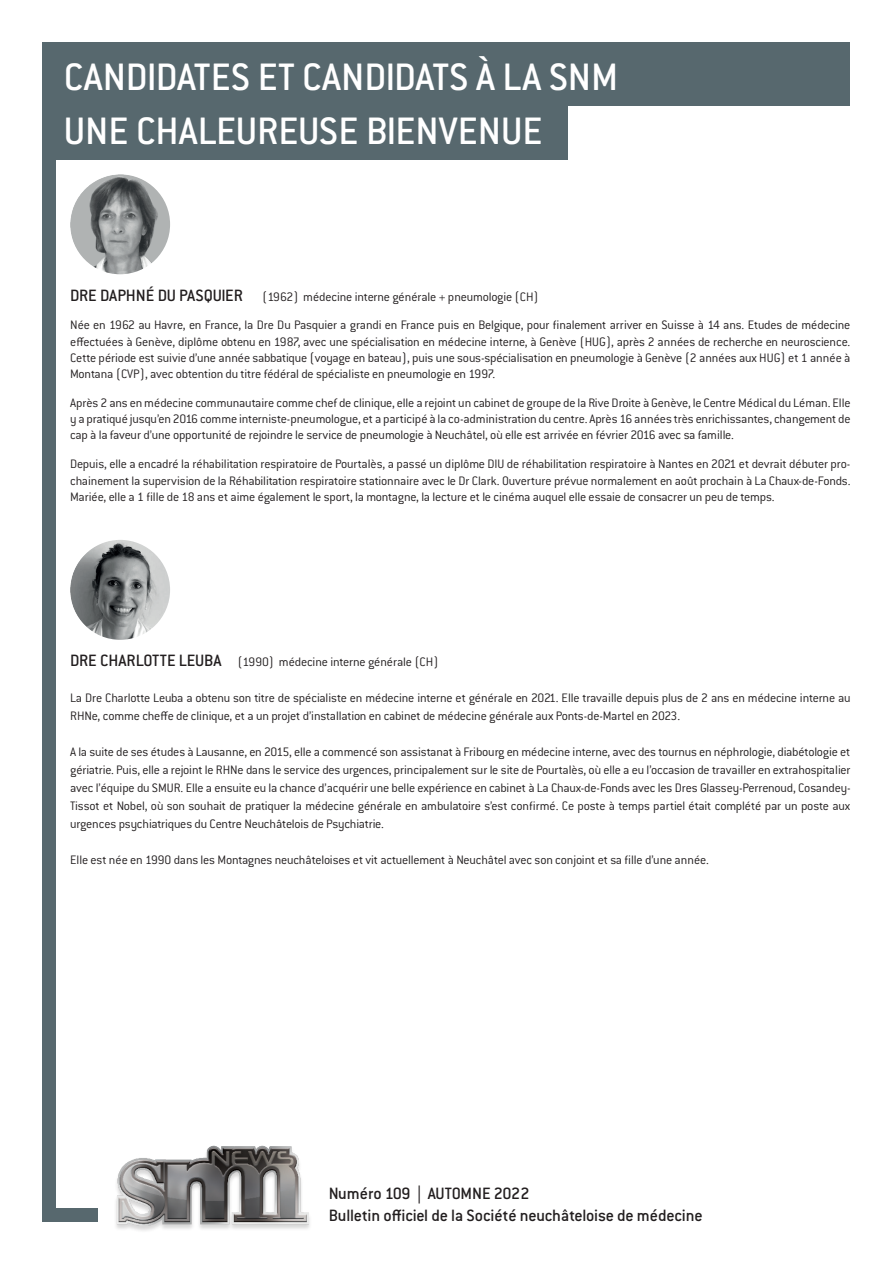
<style>
.page{position:relative;width:893px;height:1263px;background:#fff}
.page>*{position:absolute;margin:0;border:0;box-sizing:border-box;transform-origin:0 0}
.t1{font:500 42px/54px "Conduit ITC Std";color:#fff}
.t2{font:500 18px/21.6px "Conduit ITC Std";letter-spacing:-.015em;color:#231f20}
.t3{font:300 13.5px/16.2px "Conduit ITC Std";letter-spacing:-.015em;color:#231f20;text-align:justify}
.s1{font-weight:500;font-size:18px}
</style>
<div class="page">
<div style="left:43px;top:106px;width:525px;height:54px;background:#57686e"></div>
<div style="left:43px;top:43px;width:807px;height:63px;background:#57686e"></div>
<div style="left:43px;top:117px;width:13px;height:1103px;background:#57686e"></div>
<div style="left:43px;top:1208px;width:55px;height:13px;background:#57686e"></div>
<img style="left:116px;top:1145px;width:194px;height:86px">
<img style="left:70px;top:174px;width:100px;height:100px;border-radius:50px">
<img style="left:70px;top:540px;width:100px;height:100px;border-radius:50px">
<h1 class="t1" style="left:64px;top:49px;width:556px">CANDIDATES ET CANDIDATS À LA SNM<br>UNE CHALEUREUSE BIENVENUE</h1>
<p class="t3" style="left:70px;top:281px;width:782px;line-height:29px"><span class="s1">DRE DAPHNÉ DU PASQUIER</span> (1962) médecine interne générale + pneumologie (CH)<br>Née en 1962 au Havre, en France, la Dre Du Pasquier a grandi en France puis en Belgique, pour finalement arriver en Suisse à 14 ans. Etudes de médecine</p>
<p class="t3" style="left:70px;top:333px;width:782px">effectuées à Genève, diplôme obtenu en 1987, avec une spécialisation en médecine interne, à Genève (HUG), après 2 années de recherche en neuroscience.<br>Cette période est suivie d’une année sabbatique (voyage en bateau), puis une sous-spécialisation en pneumologie à Genève (2 années aux HUG) et 1 année à Montana (CVP), avec obtention du titre fédéral de spécialiste en pneumologie en 1997.</p>
<p class="t3" style="left:70px;top:394px;width:782px">Après 2 ans en médecine communautaire comme chef de clinique, elle a rejoint un cabinet de groupe de la Rive Droite à Genève, le Centre Médical du Léman. Elle y a pratiqué jusqu’en 2016 comme interniste-pneumologue, et a participé à la co-administration du centre. Après 16 années très enrichissantes, changement de cap à la faveur d’une opportunité de rejoindre le service de pneumologie à Neuchâtel, où elle est arrivée en février 2016 avec sa famille.</p>
<p class="t3" style="left:70px;top:456px;width:782px">Depuis, elle a encadré la réhabilitation respiratoire de Pourtalès, a passé un diplôme DIU de réhabilitation respiratoire à Nantes en 2021 et devrait débuter pro&shy;chainement la supervision de la Réhabilitation respiratoire stationnaire avec le Dr Clark. Ouverture prévue normalement en août prochain à La Chaux-de-Fonds.<br>Mariée, elle a 1 fille de 18 ans et aime également le sport, la montagne, la lecture et le cinéma auquel elle essaie de consacrer un peu de temps.</p>
<p class="t3" style="left:70px;top:653px;width:370px"><span class="s1">DRE CHARLOTTE LEUBA</span> (1990) médecine interne générale (CH)</p>
<p class="t3" style="left:70px;top:688px;width:782px;line-height:18px">La Dre Charlotte Leuba a obtenu son titre de spécialiste en médecine interne et générale en 2021. Elle travaille depuis plus de 2 ans en médecine interne au<br>RHNe, comme cheffe de clinique, et a un projet d’installation en cabinet de médecine générale aux Ponts-de-Martel en 2023.</p>
<p class="t3" style="left:70px;top:742px;width:782px;line-height:18px">A la suite de ses études à Lausanne, en 2015, elle a commencé son assistanat à Fribourg en médecine interne, avec des tournus en néphrologie, diabétologie et gériatrie. Puis, elle a rejoint le RHNe dans le service des urgences, principalement sur le site de Pourtalès, où elle a eu l’occasion de travailler en extrahospitalier avec l’équipe du SMUR. Elle a ensuite eu la chance d’acquérir une belle expérience en cabinet à La Chaux-de-Fonds avec les Dres Glassey-Perrenoud, Cosandey-Tissot et Nobel, où son souhait de pratiquer la médecine générale en ambulatoire s’est confirmé. Ce poste à temps partiel était complété par un poste aux urgences psychiatriques du Centre Neuchâtelois de Psychiatrie.</p>
<p class="t3" style="left:70px;top:851px;width:640px">Elle est née en 1990 dans les Montagnes neuchâteloises et vit actuellement à Neuchâtel avec son conjoint et sa fille d’une année.</p>
<h2 class="t2" style="left:329px;top:1182px;width:375px">Numéro 109 | AUTOMNE 2022<br>Bulletin officiel de la Société neuchâteloise de médecine</h2>
</div>
